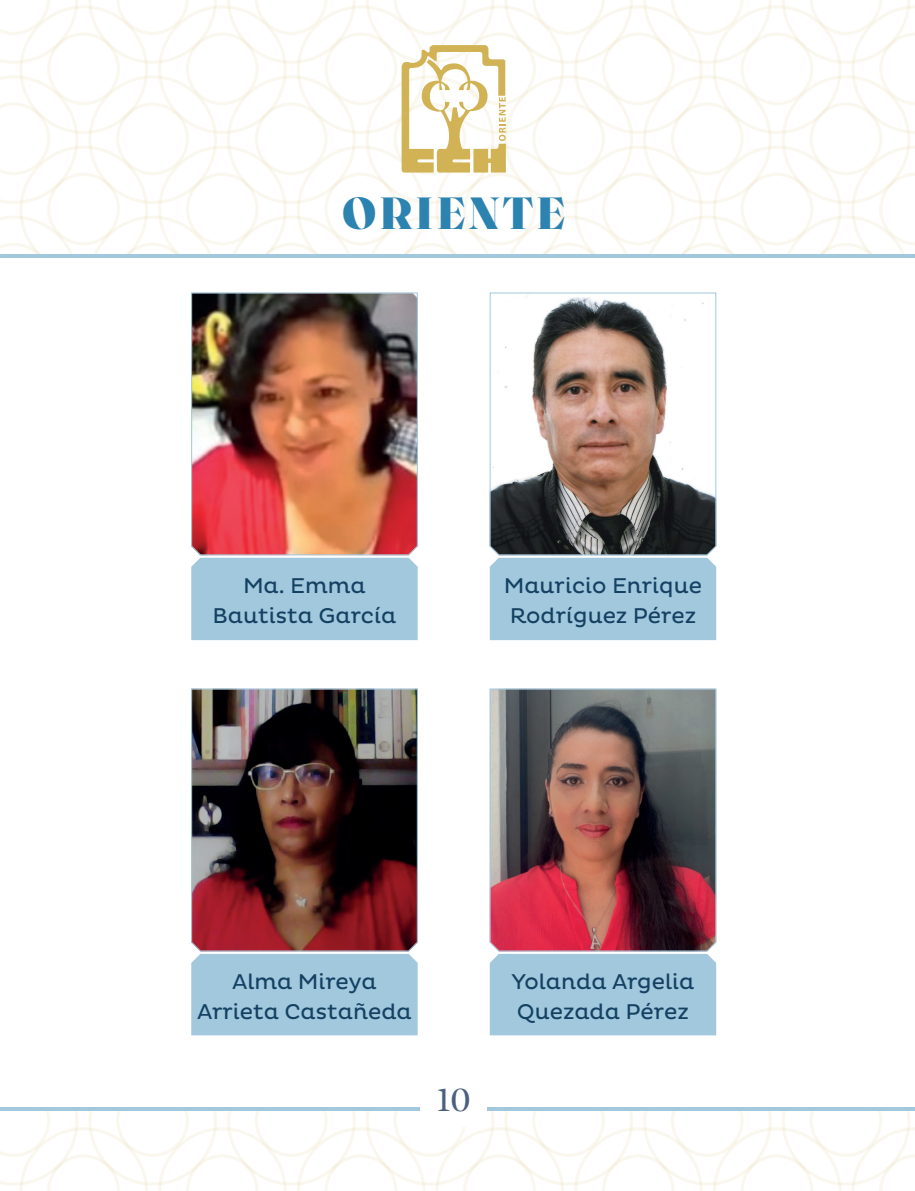
<style>
.page{position:relative;width:915px;height:1191px;background:#fff}
.page>*{position:absolute;margin:0;border:0;box-sizing:border-box;transform-origin:0 0}
.t1{font:900 45px "Fraunces 144 pt";letter-spacing:.075em;color:#2c83b0}
.t2{font:36px "Mercury Display";color:#4a607d}
.t3{font:21.75px/30px "Pluto";color:#144162;text-align:center}
</style>
<div class="page">
<svg style="left:0;top:1110px;width:914px;height:81px"></svg>
<hr style="left:0;top:1107px;width:914px;height:3px;background:#a2c8de">
<div style="left:191px;top:558px;width:226px;height:82px;background:#a2c8de"></div>
<div style="left:489px;top:558px;width:227px;height:82px;background:#a2c8de"></div>
<div style="left:191px;top:954px;width:226px;height:81px;background:#a2c8de"></div>
<div style="left:489px;top:954px;width:227px;height:81px;background:#a2c8de"></div>
<img style="left:191px;top:292px;width:227px;height:263px">
<img style="left:489px;top:292px;width:227px;height:263px">
<img style="left:191px;top:688px;width:227px;height:263px">
<img style="left:489px;top:688px;width:227px;height:263px">
<svg style="left:0;top:0;width:914px;height:258px"></svg>
<div style="left:420px;top:1084px;width:67px;height:42px;background:#fff"></div>
<h1 class="t1" style="left:342px;top:178px;width:224px">ORIENTE</h1>
<p class="t3" style="left:212px;top:570px;width:185px">Ma. Emma<br>Bautista García</p>
<p class="t3" style="left:503px;top:570px;width:199px;text-align:left">Mauricio Enrique<br>Rodríguez Pérez</p>
<p class="t3" style="left:197px;top:966px;width:216px">Alma Mireya<br>Arrieta Castañeda</p>
<p class="t3" style="left:511px;top:966px;width:184px;text-align:left">Yolanda Argelia<br>Quezada Pérez</p>
<h2 class="t2" style="left:436px;top:1078px;width:36px">10</h2>
</div>
